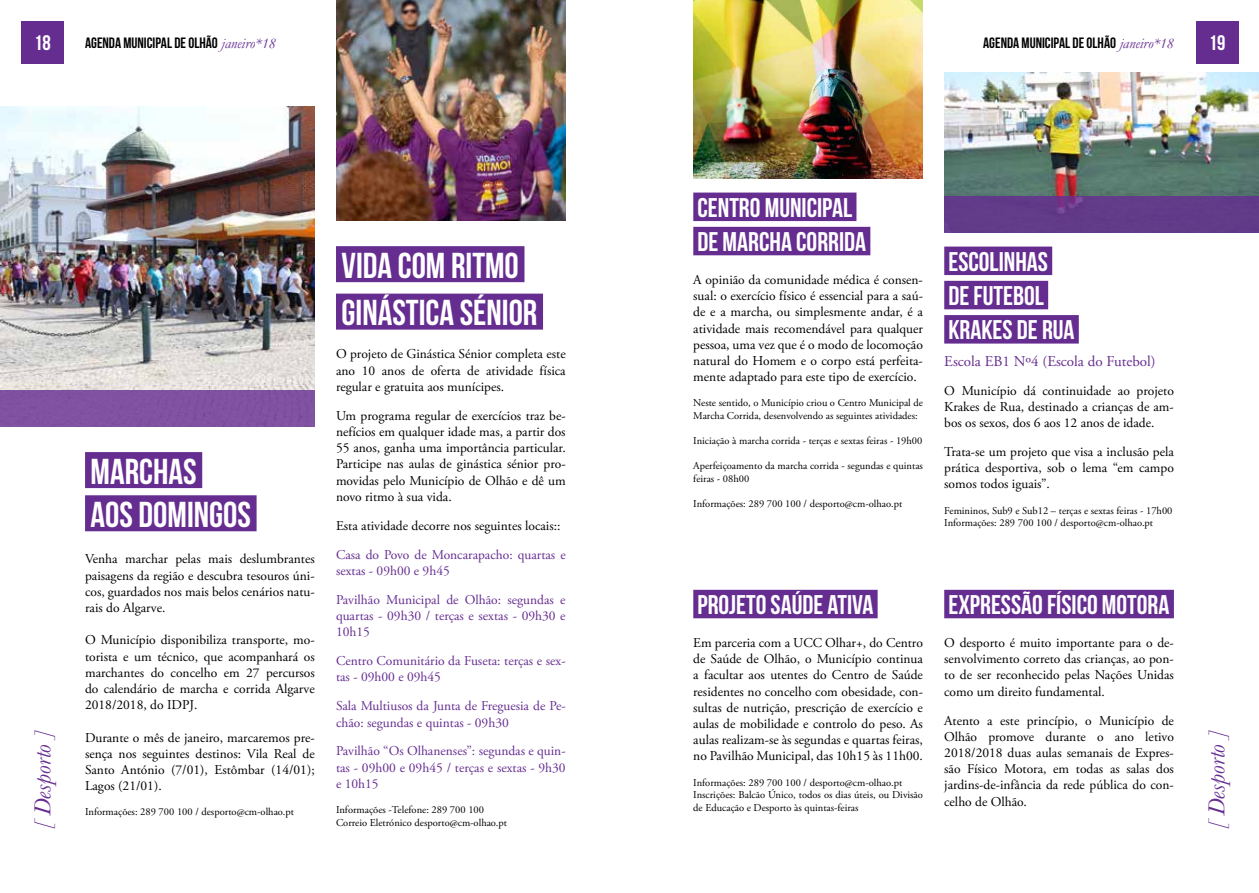
<style>
.page{position:relative;width:1259px;height:893px;background:#fff}
.page>*{position:absolute;margin:0;border:0;box-sizing:border-box;transform-origin:0 0}
.t1{font:36px/47.4px "Bebas Neue";color:#fff}
.t2{font:27px/34.2px "Bebas Neue";color:#fff}
.t3{font:italic 24px "Baskerville";color:#662d91}
.t4{font:21px "Bebas Neue";color:#fff}
.t5{font:15px "Bebas Neue";color:#000}
.t6{font:15px "Adobe Garamond Pro";color:#662d91}
.t7{font:13.5px/16.2px "Adobe Garamond Pro";color:#000;text-align:justify}
.t8{font:13.5px/16.2px "Adobe Garamond Pro";color:#662d91}
.t9{font:10.5px/12.6px "Adobe Garamond Pro";color:#000}
.s1{font-family:"Garamond";font-style:italic;color:#662d91}
</style>
<div class="page">
<div style="left:21px;top:21px;width:43px;height:43px;background:#662d91"></div>
<div style="left:1196px;top:21px;width:42px;height:43px;background:#662d91"></div>
<img style="left:0;top:106px;width:315px;height:285px">
<div style="left:336px;top:246px;width:188px;height:36px;background:#662d91"></div>
<div style="left:336px;top:294px;width:207px;height:36px;background:#662d91"></div>
<img style="left:336px;top:0;width:230px;height:221px">
<div style="left:85px;top:452px;width:117px;height:36px;background:#662d91"></div>
<div style="left:85px;top:495px;width:172px;height:36px;background:#662d91"></div>
<div style="left:0;top:391px;width:315px;height:36px;background:#8052a1"></div>
<div style="left:944px;top:247px;width:108px;height:28px;background:#662d91"></div>
<div style="left:944px;top:281px;width:104px;height:28px;background:#662d91"></div>
<div style="left:944px;top:315px;width:134px;height:29px;background:#662d91"></div>
<div style="left:693px;top:193px;width:163px;height:28px;background:#662d91"></div>
<div style="left:693px;top:227px;width:177px;height:28px;background:#662d91"></div>
<img style="left:693px;top:0;width:230px;height:178px">
<div style="left:693px;top:590px;width:184px;height:28px;background:#662d91"></div>
<div style="left:944px;top:590px;width:230px;height:28px;background:#662d91"></div>
<img style="left:944px;top:72px;width:315px;height:124px">
<div style="left:944px;top:196px;width:315px;height:36px;background:#623b89"></div>
<h3 class="t4" style="left:34px;top:32px;width:18px">18</h3>
<p class="t5" style="left:85px;top:35px;width:192px">AGENDA MUNICIPAL DE OLHÃO <span class="s1">janeiro*18</span></p>
<p class="t5" style="left:983px;top:35px;width:192px">AGENDA MUNICIPAL DE OLHÃO <span class="s1">janeiro*18</span></p>
<h3 class="t4" style="left:1208px;top:32px;width:18px">19</h3>
<h2 class="t2" style="left:697px;top:190px;width:170px">CENTRO MUNICIPAL<br>DE MARCHA CORRIDA</h2>
<p class="t7" style="left:693px;top:272px;width:231px">A opinião da comunidade médica é consen&shy;sual: o exercício físico é essencial para a saú&shy;de e a marcha, ou simplesmente andar, é a atividade mais recomendável para qualquer pessoa, uma vez que é o modo de locomoção natural do Homem e o corpo está perfeita&shy;mente adaptado para este tipo de exercício.</p>
<p class="t9" style="left:693px;top:397px;width:231px">Neste sentido, o Município criou o Centro Municipal de<br>Marcha Corrida, desenvolvendo as seguintes atividades:</p>
<p class="t9" style="left:693px;top:435px;width:231px">Iniciação à marcha corrida - terças e sextas feiras - 19h00</p>
<p class="t9" style="left:693px;top:460px;width:231px">Aperfeiçoamento da marcha corrida - segundas e quintas feiras - 08h00</p>
<p class="t9" style="left:693px;top:498px;width:210px">Informações: 289 700 100 / desporto@cm-olhao.pt</p>
<h2 class="t2" style="left:948px;top:244px;width:128px">ESCOLINHAS<br>DE FUTEBOL<br>KRAKES DE RUA</h2>
<p class="t6" style="left:944px;top:352px;width:213px">Escola EB1 Nº4 (Escola do Futebol)</p>
<p class="t7" style="left:944px;top:383px;width:231px">O Município dá continuidade ao projeto Krakes de Rua, destinado a crianças de am&shy;bos os sexos, dos 6 aos 12 anos de idade.</p>
<p class="t7" style="left:944px;top:444px;width:231px">Trata-se um projeto que visa a inclusão pela prática desportiva, sob o lema “em campo somos todos iguais”.</p>
<p class="t9" style="left:944px;top:504px;width:230px">Femininos, Sub9 e Sub12 – terças e sextas feiras - 17h00<br>Informações: 289 700 100 / desporto@cm-olhao.pt</p>
<h1 class="t1" style="left:341px;top:241px;width:197px">VIDA COM RITMO<br>GINÁSTICA SÉNIOR</h1>
<p class="t7" style="left:336px;top:346px;width:231px">O projeto de Ginástica Sénior completa este ano 10 anos de oferta de atividade física regular e gratuita aos munícipes.</p>
<p class="t7" style="left:336px;top:408px;width:231px">Um programa regular de exercícios traz be&shy;nefícios em qualquer idade mas, a partir dos 55 anos, ganha uma importância particular.<br>Participe nas aulas de ginástica sénior pro&shy;movidas pelo Município de Olhão e dê um novo ritmo à sua vida.</p>
<p class="t7" style="left:336px;top:518px;width:226px">Esta atividade decorre nos seguintes locais::</p>
<p class="t8" style="left:336px;top:547px;width:231px">Casa do Povo de Moncarapacho: quartas e sextas - 09h00 e 9h45</p>
<p class="t8" style="left:336px;top:592px;width:231px;text-align:justify">Pavilhão Municipal de Olhão: segundas e quartas - 09h30 / terças e sextas - 09h30 e 10h15</p>
<p class="t8" style="left:336px;top:653px;width:231px">Centro Comunitário da Fuseta: terças e sex&shy;tas - 09h00 e 09h45</p>
<p class="t8" style="left:336px;top:698px;width:231px">Sala Multiusos da Junta de Freguesia de Pe&shy;chão: segundas e quintas - 09h30</p>
<p class="t8" style="left:336px;top:744px;width:231px;text-align:justify">Pavilhão “Os Olhanenses”: segundas e quin&shy;tas - 09h00 e 09h45 / terças e sextas - 9h30 e 10h15</p>
<p class="t9" style="left:336px;top:804px;width:173px">Informações -Telefone: 289 700 100<br>Correio Eletrónico desporto@cm-olhao.pt</p>
<h1 class="t1" style="left:91px;top:449px;width:162px;line-height:43.2px">MARCHAS<br>AOS DOMINGOS</h1>
<p class="t7" style="left:85px;top:552px;width:231px">Venha marchar pelas mais deslumbrantes paisagens da região e descubra tesouros úni&shy;cos, guardados nos mais belos cenários natu&shy;rais do Algarve.</p>
<p class="t7" style="left:85px;top:633px;width:231px">O Município disponibiliza transporte, mo&shy;torista e um técnico, que acompanhará os marchantes do concelho em 27 percursos do calendário de marcha e corrida Algarve 2018/2018, do IDPJ.</p>
<p class="t7" style="left:85px;top:730px;width:231px">Durante o mês de janeiro, marcaremos pre&shy;sença nos seguintes destinos: Vila Real de Santo António (7/01), Estômbar (14/01); Lagos (21/01).</p>
<p class="t9" style="left:85px;top:806px;width:210px">Informações: 289 700 100 / desporto@cm-olhao.pt</p>
<h2 class="t2" style="left:697px;top:587px;width:177px">PROJETO SAÚDE ATIVA</h2>
<p class="t7" style="left:693px;top:635px;width:231px">Em parceria com a UCC Olhar+, do Centro de Saúde de Olhão, o Município continua a facultar aos utentes do Centro de Saúde residentes no concelho com obesidade, con&shy;sultas de nutrição, prescrição de exercício e aulas de mobilidade e controlo do peso. As aulas realizam-se às segundas e quartas feiras, no Pavilhão Municipal, das 10h15 às 11h00.</p>
<p class="t9" style="left:693px;top:776px;width:231px">Informações: 289 700 100 / desporto@cm-olhao.pt<br>Inscrições: Balcão Único, todos os dias úteis, ou Divisão de Educação e Desporto às quintas-feiras</p>
<h2 class="t2" style="left:948px;top:587px;width:222px">EXPRESSÃO FÍSICO MOTORA</h2>
<p class="t7" style="left:944px;top:635px;width:231px">O desporto é muito importante para o de&shy;senvolvimento correto das crianças, ao pon&shy;to de ser reconhecido pelas Nações Unidas como um direito fundamental.</p>
<p class="t7" style="left:944px;top:713px;width:231px">Atento a este princípio, o Município de Olhão promove durante o ano letivo 2018/2018 duas aulas semanais de Expres&shy;são Físico Motora, em todas as salas dos jardins-de-infância da rede pública do con&shy;celho de Olhão.</p>
<h3 class="t3" style="left:27px;top:829px;width:103px;rotate:-90deg">[ Desporto ]</h3>
<h3 class="t3" style="left:1200px;top:829px;width:103px;rotate:-90deg">[ Desporto ]</h3>
</div>
